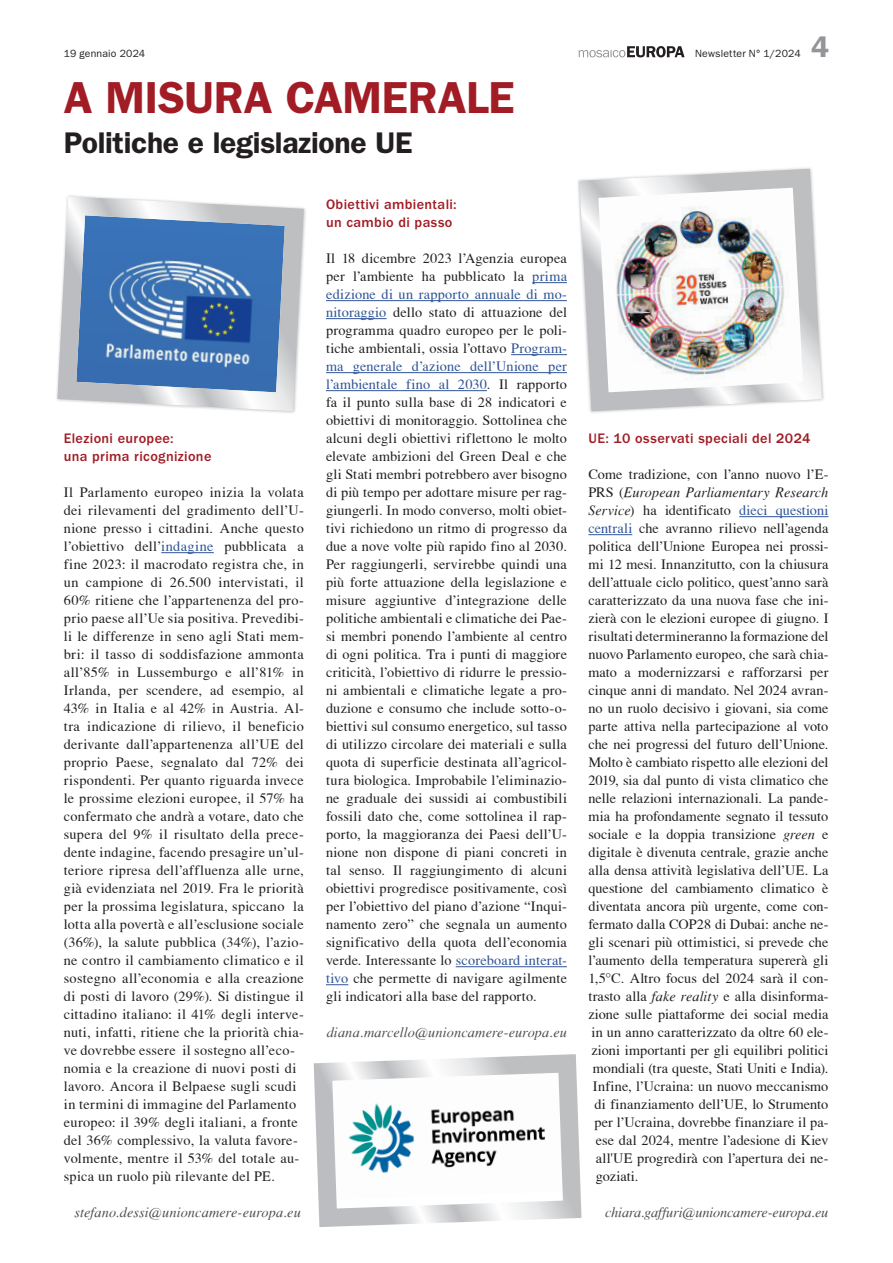
<style>
.page{position:relative;width:893px;height:1263px;background:#fff}
.page>*{position:absolute;margin:0;border:0;box-sizing:border-box;transform-origin:0 0}
.Titel_30{font:600 45px "ITC Franklin Gothic Std";letter-spacing:-.01em;color:#a11c25}
.Untertitel_20{font:600 30px "ITC Franklin Gothic Std";letter-spacing:-.01em;color:#231f20}
.t1{font:600 30px "ITC Franklin Gothic Std";color:#939598}
.Grundschrift{font:14.25px/18px "T Acc LAD";letter-spacing:.015em;color:#231f20;text-align:justify}
.Autor{font:14.25px "T Acc LAD Italic";color:#4b4c4d}
.Zwischentitel{font:500 14.25px/18px "ITC Franklin Gothic Std";letter-spacing:.025em;color:#a11c25}
.Grundschrift-2{font:14.25px "T Acc LAD Italic";letter-spacing:.005em;color:#231f20}
.t2{font:10.5px "ITC Franklin Gothic Std";letter-spacing:.015em;color:#231f20}
.s1{color:#2f5496}
.s2{font-family:"T Acc LAD"}
.s3{font-family:"T Acc LAD Italic"}
</style>
<div class="page">
<svg style="left:579px;top:46px;width:106px;height:11px"></svg>
<hr style="left:532px;top:282px;width:35px;height:1px;background:#2f5496">
<hr style="left:326px;top:300px;width:241px;height:1px;background:#2f5496">
<hr style="left:326px;top:318px;width:61px;height:1px;background:#2f5496">
<hr style="left:511px;top:354px;width:56px;height:1px;background:#2f5496">
<hr style="left:326px;top:372px;width:241px;height:1px;background:#2f5496">
<hr style="left:326px;top:390px;width:161px;height:1px;background:#2f5496">
<hr style="left:456px;top:966px;width:111px;height:1px;background:#2f5496">
<svg style="left:326px;top:984px;width:22px;height:1px"></svg>
<svg style="left:56px;top:195px;width:250px;height:218px;background:#7f9ec4"></svg>
<hr style="left:161px;top:552px;width:53px;height:1px;background:#2f5496">
<hr style="left:739px;top:516px;width:89px;height:1px;background:#2f5496">
<hr style="left:588px;top:534px;width:44px;height:1px;background:#2f5496">
<img style="left:577px;top:167px;width:247px;height:246px">
<svg style="left:313px;top:1054px;width:269px;height:173px"></svg>
<p class="t2" style="left:64px;top:48px;width:83px">19 gennaio 2024</p>
<p class="t2" style="left:695px;top:48px;width:107px">Newsletter N° 1/2024</p>
<p class="Titel_30" style="left:64px;top:71px;width:452px">A MISURA CAMERALE</p>
<p class="Untertitel_20" style="left:64px;top:125px;width:350px">Politiche e legislazione UE</p>
<h2 class="t1" style="left:811px;top:29px;width:19px">4</h2>
<p class="Zwischentitel" style="left:64px;top:429px;width:149px">Elezioni europee:<br>una prima ricognizione</p>
<p class="Grundschrift" style="left:64px;top:483px;width:242px;text-align:left">Il Parlamento europeo inizia la volata dei rilevamenti del gradimento dell’U&shy;nione presso i cittadini. Anche questo l’obiettivo dell’<span class="s1">indagine</span> pubblicata a fine 2023: il macrodato registra che, in un campione di 26.500 intervistati, il 60% ritiene che l’appartenenza del pro&shy;prio paese all’Ue sia positiva. Prevedibi&shy;li le differenze in seno agli Stati mem&shy;bri: il tasso di soddisfazione ammonta all’85% in Lussemburgo e all’81% in Irlanda, per scendere, ad esempio, al 43% in Italia e al 42% in Austria. Al&shy;tra indicazione di rilievo, il beneficio derivante dall’appartenenza all’UE del proprio Paese, segnalato dal 72% dei rispondenti. Per quanto riguarda invece le prossime elezioni europee, il 57% ha confermato che andrà a votare, dato che supera del 9% il risultato della prece&shy;dente indagine, facendo presagire un’ul&shy;teriore ripresa dell’affluenza alle urne, già evidenziata nel 2019. Fra le priorità per la prossima legislatura, spiccano la lotta alla povertà e all’esclusione sociale (36%), la salute pubblica (34%), l’azio&shy;ne contro il cambiamento climatico e il sostegno all’economia e alla creazione di posti di lavoro (29%). Si distingue il cittadino italiano: il 41% degli interve&shy;nuti, infatti, ritiene che la priorità chia&shy;ve dovrebbe essere il sostegno all’eco&shy;nomia e la creazione di nuovi posti di lavoro. Ancora il Belpaese sugli scudi in termini di immagine del Parlamento europeo: il 39% degli italiani, a fronte del 36% complessivo, la valuta favore&shy;volmente, mentre il 53% del totale au&shy;spica un ruolo più rilevante del PE.</p>
<p class="Autor" style="left:74px;top:1204px;width:228px">stefano.dessi@unioncamere-europa.eu</p>
<p class="Zwischentitel" style="left:326px;top:195px;width:132px">Obiettivi ambientali: un cambio di passo</p>
<p class="Grundschrift" style="left:326px;top:249px;width:242px">Il 18 dicembre 2023 l’Agenzia europea per l’ambiente ha pubblicato la <span class="s1">prima edizione di un rapporto annuale di mo&shy;nitoraggio</span> dello stato di attuazione del programma quadro europeo per le poli&shy;tiche ambientali, ossia l’ottavo <span class="s1">Program&shy;ma generale d’azione dell’Unione per l’ambientale fino al 2030</span>. Il rapporto fa il punto sulla base di 28 indicatori e obiettivi di monitoraggio. Sottolinea che alcuni degli obiettivi riflettono le molto elevate ambizioni del Green Deal e che gli Stati membri potrebbero aver bisogno di più tempo per adottare misure per rag&shy;giungerli. In modo converso, molti obiet&shy;tivi richiedono un ritmo di progresso da due a nove volte più rapido fino al 2030.<br>Per raggiungerli, servirebbe quindi una più forte attuazione della legislazione e misure aggiuntive d’integrazione delle politiche ambientali e climatiche dei Pae&shy;si membri ponendo l’ambiente al centro di ogni politica. Tra i punti di maggiore criticità, l’obiettivo di ridurre le pressio&shy;ni ambientali e climatiche legate a pro&shy;duzione e consumo che include sotto-o&shy;biettivi sul consumo energetico, sul tasso di utilizzo circolare dei materiali e sulla quota di superficie destinata all’agricol&shy;tura biologica. Improbabile l’eliminazio&shy;ne graduale dei sussidi ai combustibili fossili dato che, come sottolinea il rap&shy;porto, la maggioranza dei Paesi dell’U&shy;nione non dispone di piani concreti in tal senso. Il raggiungimento di alcuni obiettivi progredisce positivamente, così per l’obiettivo del piano d’azione “Inqui&shy;namento zero” che segnala un aumento significativo della quota dell’economia verde. Interessante lo <span class="s1">scoreboard interat&shy;tivo</span> che permette di navigare agilmente gli indicatori alla base del rapporto.</p>
<p class="Autor" style="left:327px;top:1024px;width:242px">diana.marcello@unioncamere-europa.eu</p>
<p class="Zwischentitel" style="left:588px;top:429px;width:224px">UE: 10 osservati speciali del 2024</p>
<p class="Grundschrift" style="left:588px;top:465px;width:242px">Come tradizione, con l’anno nuovo l’E-</p>
<p class="Grundschrift-2" style="left:588px;top:484px;width:241px"><span class="s2">PRS (</span>European Parliamentary Research</p>
<p class="Grundschrift" style="left:588px;top:501px;width:241px"><span class="s3">Service</span>) ha identificato <span class="s1">dieci questioni</span></p>
<p class="Grundschrift" style="left:588px;top:519px;width:242px"><span class="s1">centrali</span> che avranno rilievo nell’agenda</p>
<p class="Grundschrift" style="left:588px;top:537px;width:242px">politica dell’Unione Europea nei prossi-</p>
<p class="Grundschrift" style="left:588px;top:555px;width:242px">mi 12 mesi. Innanzitutto, con la chiusura</p>
<p class="Grundschrift" style="left:588px;top:573px;width:242px">dell’attuale ciclo politico, quest’anno sarà</p>
<p class="Grundschrift" style="left:588px;top:591px;width:242px">caratterizzato da una nuova fase che ini-</p>
<p class="Grundschrift" style="left:588px;top:609px;width:242px">zierà con le elezioni europee di giugno. I</p>
<p class="Grundschrift" style="left:588px;top:627px;width:242px">risultati determineranno la formazione del</p>
<p class="Grundschrift" style="left:588px;top:645px;width:242px">nuovo Parlamento europeo, che sarà chia-</p>
<p class="Grundschrift" style="left:588px;top:663px;width:241px">mato a modernizzarsi e rafforzarsi per</p>
<p class="Grundschrift" style="left:588px;top:681px;width:242px">cinque anni di mandato. Nel 2024 avran-</p>
<p class="Grundschrift" style="left:588px;top:699px;width:241px">no un ruolo decisivo i giovani, sia come</p>
<p class="Grundschrift" style="left:588px;top:717px;width:242px">parte attiva nella partecipazione al voto</p>
<p class="Grundschrift" style="left:588px;top:735px;width:241px">che nei progressi del futuro dell’Unione.</p>
<p class="Grundschrift" style="left:588px;top:753px;width:241px">Molto è cambiato rispetto alle elezioni del</p>
<p class="Grundschrift" style="left:588px;top:771px;width:241px">2019, sia dal punto di vista climatico che</p>
<p class="Grundschrift" style="left:588px;top:789px;width:242px">nelle relazioni internazionali. La pande-</p>
<p class="Grundschrift" style="left:588px;top:807px;width:242px">mia ha profondamente segnato il tessuto</p>
<p class="Grundschrift" style="left:588px;top:825px;width:242px">sociale e la doppia transizione <span class="s3">green</span> e</p>
<p class="Grundschrift" style="left:588px;top:843px;width:241px">digitale è divenuta centrale, grazie anche</p>
<p class="Grundschrift" style="left:588px;top:861px;width:242px">alla densa attività legislativa dell’UE. La</p>
<p class="Grundschrift" style="left:588px;top:879px;width:242px">questione del cambiamento climatico è</p>
<p class="Grundschrift" style="left:588px;top:897px;width:242px">diventata ancora più urgente, come con-</p>
<p class="Grundschrift" style="left:588px;top:915px;width:242px">fermato dalla COP28 di Dubai: anche ne-</p>
<p class="Grundschrift" style="left:588px;top:933px;width:241px">gli scenari più ottimistici, si prevede che</p>
<p class="Grundschrift" style="left:588px;top:951px;width:242px">l’aumento della temperatura supererà gli</p>
<p class="Grundschrift" style="left:588px;top:969px;width:242px">1,5°C. Altro focus del 2024 sarà il con-</p>
<p class="Grundschrift" style="left:588px;top:987px;width:242px">trasto alla <span class="s3">fake reality</span> e alla disinforma-</p>
<p class="Grundschrift" style="left:588px;top:1005px;width:242px">zione sulle piattaforme dei social media</p>
<p class="Grundschrift" style="left:591px;top:1023px;width:239px">in un anno caratterizzato da oltre 60 ele-</p>
<p class="Grundschrift" style="left:591px;top:1041px;width:238px">zioni importanti per gli equilibri politici</p>
<p class="Grundschrift" style="left:593px;top:1059px;width:237px">mondiali (tra queste, Stati Uniti e India).</p>
<p class="Grundschrift" style="left:593px;top:1077px;width:237px">Infine, l’Ucraina: un nuovo meccanismo</p>
<p class="Grundschrift" style="left:594px;top:1095px;width:235px">di finanziamento dell’UE, lo Strumento</p>
<p class="Grundschrift" style="left:594px;top:1113px;width:236px">per l’Ucraina, dovrebbe finanziare il pa-</p>
<p class="Grundschrift" style="left:596px;top:1131px;width:234px">ese dal 2024, mentre l’adesione di Kiev</p>
<p class="Grundschrift" style="left:596px;top:1149px;width:234px">all'UE progredirà con l’apertura dei ne-</p>
<p class="Grundschrift" style="left:596px;top:1167px;width:44px">goziati.</p>
<p class="Autor" style="left:605px;top:1204px;width:225px">chiara.gaffuri@unioncamere-europa.eu</p>
</div>
